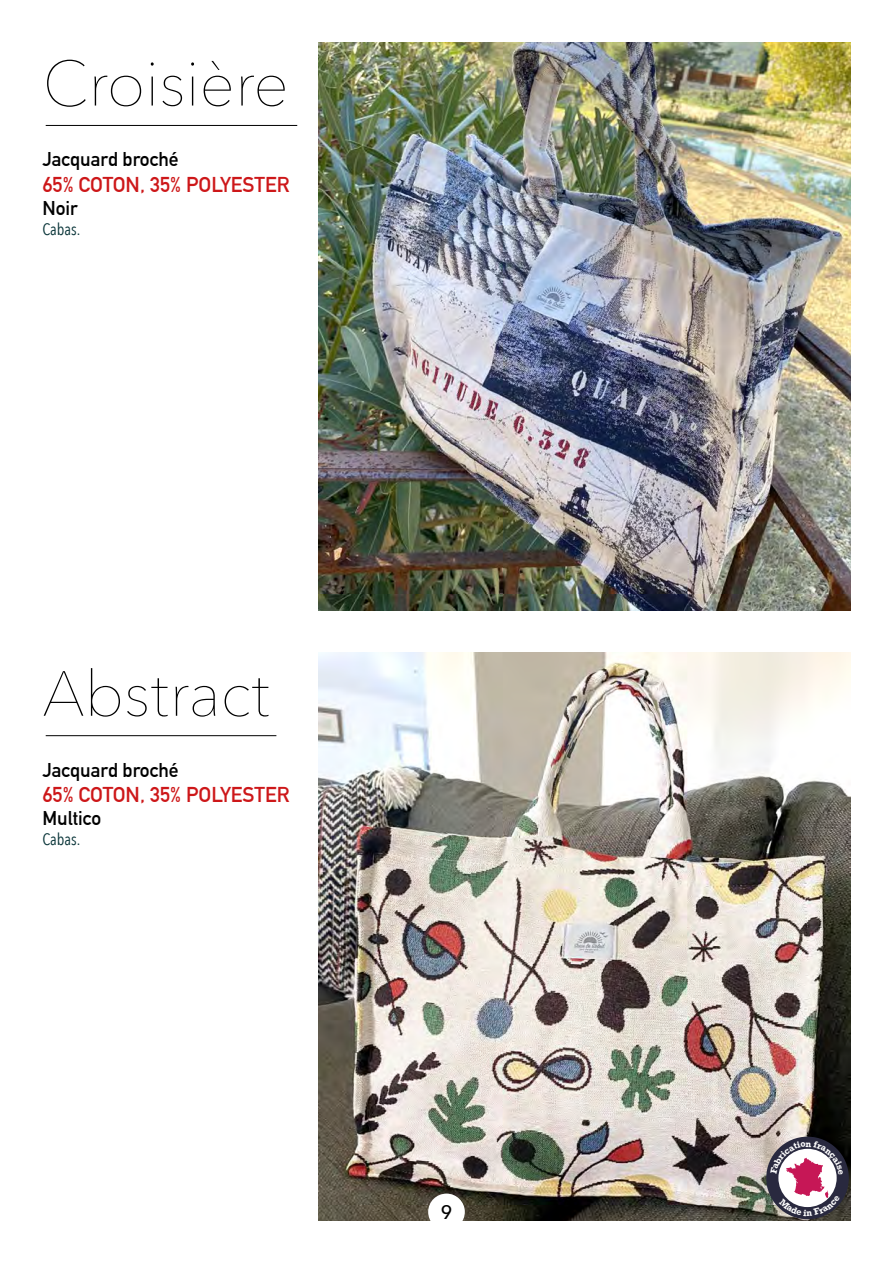
<style>
.page{position:relative;width:893px;height:1263px;background:#fff}
.page>*{position:absolute;margin:0;border:0;box-sizing:border-box;transform-origin:0 0}
.t1{font:200 63px "Avenir Next";color:#000}
.t2{font:700 21px "DIN Alternate";color:#cd1719}
.t3{font:700 19.5px "DIN Alternate";color:#000}
.t4{font:500 19.5px "Avenir";color:#000}
.t5{font:16.5px "Avenir Next Condensed";color:#073337}
</style>
<div class="page">
<hr style="left:46px;top:125px;width:251px;height:1px;background:#000">
<hr style="left:46px;top:735px;width:230px;height:1px;background:#000">
<img style="left:319px;top:43px;width:531px;height:567px">
<img style="left:319px;top:653px;width:531px;height:567px">
<div style="left:428px;top:1193px;width:37px;height:37px;background:#fff;border-radius:50%"></div>
<svg style="left:766px;top:1137px;width:83px;height:82px"></svg>
<h1 class="t1" style="left:43px;top:30px;width:248px">Croisière</h1>
<p class="t3" style="left:43px;top:145px;width:138px">Jacquard broché</p>
<p class="t2" style="left:43px;top:168px;width:249px">65% COTON, 35% POLYESTER</p>
<p class="t3" style="left:43px;top:193px;width:37px">Noir</p>
<p class="t5" style="left:43px;top:215px;width:39px">Cabas.</p>
<h1 class="t1" style="left:43px;top:641px;width:229px">Abstract</h1>
<p class="t3" style="left:43px;top:755px;width:138px">Jacquard broché</p>
<p class="t2" style="left:43px;top:778px;width:249px">65% COTON, 35% POLYESTER</p>
<p class="t3" style="left:43px;top:803px;width:60px">Multico</p>
<p class="t5" style="left:43px;top:825px;width:39px">Cabas.</p>
<p class="t4" style="left:441px;top:1196px;width:12px">9</p>
</div>
